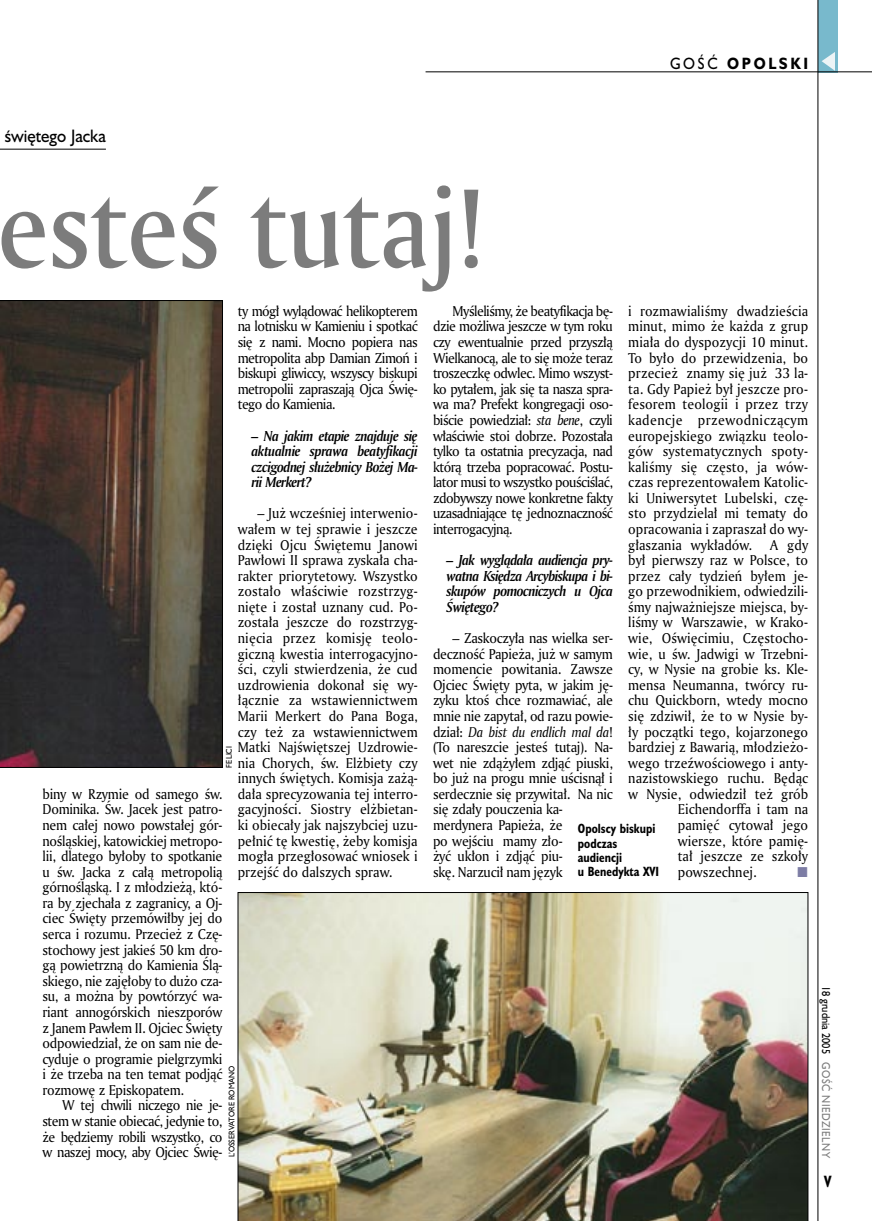
<style>
.page{position:relative;width:872px;height:1221px;background:#fff}
.page>*{position:absolute;margin:0;border:0;box-sizing:border-box;transform-origin:0 0}
.t1{font:108px "Amerigo Md PL";color:#7c7c7c;scale:.9 1}
.t2{font:16.5px "Humanst 521 PL";color:#000;scale:.94 1}
.t3{font:700 15px "Humanst 521 PL";letter-spacing:.2em;color:#000;scale:.9 1}
.t4{font:700 15px "Humanst 521 Cn PL";color:#000;scale:.94 1}
._07_wywiad_pytanie{font:italic 700 13.95px/15.6px "Amerigo PL";letter-spacing:-.04em;color:#000;text-align:justify;scale:.94 1}
._01_body_tekst{font:13.8px/15.6px "Amerigo PL";letter-spacing:-.01em;color:#000;text-align:justify;scale:.94 1}
._09_podpis_zdjecia_HuCnB{font:700 12.3px/14.4px "Humanst 521 Cn PL";color:#000;scale:.94 1}
.t5{font:10.5px "Humanst 521 PL";letter-spacing:.05em;color:#7c7c7c;scale:.9 1}
.t6{font:10.5px "Humanst 521 PL";color:#000;scale:.9 1}
._09a_autor_zdjecia_Hu_5_pt{font:7.5px "Humanst 521 PL";color:#000;scale:.94 1}
.s1{font-weight:400}
.s2{font-style:italic}
</style>
<div class="page">
<div style="left:818px;top:0;width:19px;height:72px;background:#78b9cc"></div>
<hr style="left:817px;top:0;width:1px;height:1220px;background:#000">
<svg style="left:821px;top:52px;width:14px;height:19px"></svg>
<hr style="left:425px;top:72px;width:447px;height:1px;background:#000">
<svg style="left:0;top:300px;width:223px;height:467px;background:#443b33"></svg>
<hr style="left:0;top:149px;width:106px;height:1px;background:#000">
<img style="left:238px;top:892px;width:570px;height:328px">
<p class="t3" style="left:670px;top:53px;width:155px"><span class="s1">GOŚĆ</span> OPOLSKI</p>
<p class="t2" style="left:5px;top:125px;width:109px">świętego Jacka</p>
<h1 class="t1" style="left:-3px;top:156px;width:541px">esteś tutaj!</h1>
<p class="_01_body_tekst" style="left:238px;top:303px;width:193px">ty mógł wylądować helikopterem na lotnisku w Kamieniu i spotkać się z nami. Mocno popiera nas metropolita abp Damian Zimoń i biskupi gliwiccy, wszyscy biskupi metropolii zapraszają Ojca Świę&shy;tego do Kamienia.</p>
<p class="_07_wywiad_pytanie" style="left:251px;top:427px;width:179px">– Na jakim etapie znajduje się aktualnie sprawa beatyfikacji czcigodnej służebnicy Bożej Ma&shy;rii Merkert?</p>
<p class="_01_body_tekst" style="left:238px;top:505px;width:193px;text-indent:20px">– Już wcześniej interwenio&shy;wałem w tej sprawie i jeszcze dzięki Ojcu Świętemu Janowi Pawłowi II sprawa zyskała cha&shy;rakter priorytetowy. Wszystko zostało właściwie rozstrzyg&shy;nięte i został uznany cud. Po&shy;została jeszcze do rozstrzyg&shy;nięcia przez komisję teolo&shy;giczną kwestia interrogacyjno&shy;ści, czyli stwierdzenia, że cud uzdrowienia dokonał się wy&shy;łącznie za wstawiennictwem Marii Merkert do Pana Boga, czy też za wstawiennictwem Matki Najświętszej Uzdrowie&shy;nia Chorych, św. Elżbiety czy innych świętych. Komisja zażą&shy;dała sprecyzowania tej interro&shy;gacyjności. Siostry elżbietan&shy;ki obiecały jak najszybciej uzu&shy;pełnić tę kwestię, żeby komisja mogła przegłosować wniosek i przejść do dalszych spraw.</p>
<p class="_09a_autor_zdjecia_Hu_5_pt" style="left:224px;top:767px;width:24px;rotate:-90deg">FELICI</p>
<p class="_01_body_tekst" style="left:43px;top:785px;width:193px">biny w Rzymie od samego św.<br>Dominika. Św. Jacek jest patro&shy;nem całej nowo powstałej gór&shy;nośląskiej, katowickiej metropo&shy;lii, dlatego byłoby to spotkanie u św. Jacka z całą metropolią górnośląską. I z młodzieżą, któ&shy;ra by zjechała z zagranicy, a Oj&shy;ciec Święty przemówiłby jej do serca i rozumu. Przecież z Czę&shy;stochowy jest jakieś 50 km dro&shy;gą powietrzną do Kamienia Ślą&shy;skiego, nie zajęłoby to dużo cza&shy;su, a można by powtórzyć wa&shy;riant annogórskich nieszporów z Janem Pawłem II. Ojciec Święty odpowiedział, że on sam nie de&shy;cyduje o programie pielgrzymki i że trzeba na ten temat podjąć rozmowę z Episkopatem.</p>
<p class="_01_body_tekst" style="left:43px;top:1097px;width:193px;text-indent:20px">W tej chwili niczego nie je&shy;stem w stanie obiecać, jedynie to, że będziemy robili wszystko, co w naszej mocy, aby Ojciec Świę-</p>
<p class="_09a_autor_zdjecia_Hu_5_pt" style="left:227px;top:1156px;width:98px;rotate:-90deg">L’OSSERVATORE ROMANO</p>
<p class="_01_body_tekst" style="left:628px;top:303px;width:193px">i rozmawialiśmy dwadzieścia minut, mimo że każda z grup miała do dyspozycji 10 minut.<br>To było do przewidzenia, bo przecież znamy się już 33 la&shy;ta. Gdy Papież był jeszcze pro&shy;fesorem teologii i przez trzy kadencje przewodniczącym europejskiego związku teolo&shy;gów systematycznych spoty&shy;kaliśmy się często, ja wów&shy;czas reprezentowałem Katolic&shy;ki Uniwersytet Lubelski, czę&shy;sto przydzielał mi tematy do opracowania i zapraszał do wy&shy;głaszania wykładów.</p>
<p class="_01_body_tekst" style="left:433px;top:303px;width:193px;text-indent:20px">Myśleliśmy, że beatyfikacja bę&shy;dzie możliwa jeszcze w tym roku czy ewentualnie przed przyszłą Wielkanocą, ale to się może teraz troszeczkę odwlec. Mimo wszyst&shy;ko pytałem, jak się ta nasza spra&shy;wa ma? Prefekt kongregacji oso&shy;biście powiedział: <span class="s2">sta bene</span>, czyli właściwie stoi dobrze. Pozostała tylko ta ostatnia precyzacja, nad którą trzeba popracować. Postu&shy;lator musi to wszystko pouściślać, zdobywszy nowe konkretne fakty uzasadniające tę jednoznaczność interrogacyjną.</p>
<p class="_07_wywiad_pytanie" style="left:446px;top:552px;width:179px">– Jak wyglądała audiencja pry&shy;watna Księdza Arcybiskupa i bi&shy;skupów pomocniczych u Ojca Świętego?</p>
<p class="_01_body_tekst" style="left:433px;top:630px;width:193px;text-align:left;text-indent:20px">– Zaskoczyła nas wielka ser&shy;deczność Papieża, już w samym momencie powitania. Zawsze<br>Ojciec Święty pyta, w jakim ję&shy;zyku ktoś chce rozmawiać, ale mnie nie zapytał, od razu powie&shy;dział: <span class="s2">Da bist du endlich mal da</span>! (To nareszcie jesteś tutaj). Na&shy;wet nie zdążyłem zdjąć piuski, bo już na progu mnie uścisnął i serdecznie się przywitał. Na nic się zdały pouczenia ka&shy;merdynera Papieża, że<br>po wejściu mamy zło-<br>żyć ukłon i zdjąć piu-<br>skę. Narzucił nam język</p>
<p class="_01_body_tekst" style="left:770px;top:536px;width:42px">A gdy</p>
<p class="_01_body_tekst" style="left:628px;top:552px;width:193px">był pierwszy raz w Polsce, to</p>
<p class="_01_body_tekst" style="left:628px;top:567px;width:193px">przez cały tydzień byłem je-</p>
<p class="_01_body_tekst" style="left:628px;top:583px;width:193px">go przewodnikiem, odwiedzili-</p>
<p class="_01_body_tekst" style="left:628px;top:598px;width:193px">śmy najważniejsze miejsca, by-</p>
<p class="_01_body_tekst" style="left:628px;top:614px;width:193px">liśmy w Warszawie, w Krako-</p>
<p class="_01_body_tekst" style="left:628px;top:630px;width:193px">wie, Oświęcimiu, Częstocho-</p>
<p class="_01_body_tekst" style="left:628px;top:645px;width:193px">wie, u św. Jadwigi w Trzebni-</p>
<p class="_01_body_tekst" style="left:628px;top:661px;width:193px">cy, w Nysie na grobie ks. Kle-</p>
<p class="_01_body_tekst" style="left:628px;top:676px;width:193px">mensa Neumanna, twórcy ru-</p>
<p class="_01_body_tekst" style="left:628px;top:692px;width:193px">chu Quickborn, wtedy mocno</p>
<p class="_01_body_tekst" style="left:628px;top:707px;width:193px">się zdziwił, że to w Nysie by-</p>
<p class="_01_body_tekst" style="left:628px;top:723px;width:193px">ły początki tego, kojarzonego</p>
<p class="_01_body_tekst" style="left:628px;top:739px;width:193px">bardziej z Bawarią, młodzieżo-</p>
<p class="_01_body_tekst" style="left:628px;top:754px;width:193px">wego trzeźwościowego i anty-</p>
<p class="_01_body_tekst" style="left:628px;top:770px;width:193px">nazistowskiego ruchu. Będąc</p>
<p class="_01_body_tekst" style="left:628px;top:785px;width:193px">w Nysie, odwiedził też grób</p>
<p class="_01_body_tekst" style="left:678px;top:801px;width:140px">Eichendorffa i tam na</p>
<p class="_01_body_tekst" style="left:678px;top:816px;width:140px">pamięć cytował jego</p>
<p class="_01_body_tekst" style="left:678px;top:832px;width:140px">wiersze, które pamię-</p>
<p class="_01_body_tekst" style="left:678px;top:848px;width:140px">tał jeszcze ze szkoły</p>
<p class="_01_body_tekst" style="left:678px;top:863px;width:85px">powszechnej.</p>
<p class="_09_podpis_zdjecia_HuCnB" style="left:578px;top:821px;width:88px">Opolscy biskupi podczas audiencji<br>u Benedykta XVI</p>
<p class="t6" style="left:833px;top:985px;width:77px;rotate:90deg">18 grudnia 2005</p>
<p class="t5" style="left:833px;top:1062px;width:108px;rotate:90deg">GOŚĆ NIEDZIELNY</p>
<p class="t4" style="left:824px;top:1171px;width:9px">V</p>
</div>
